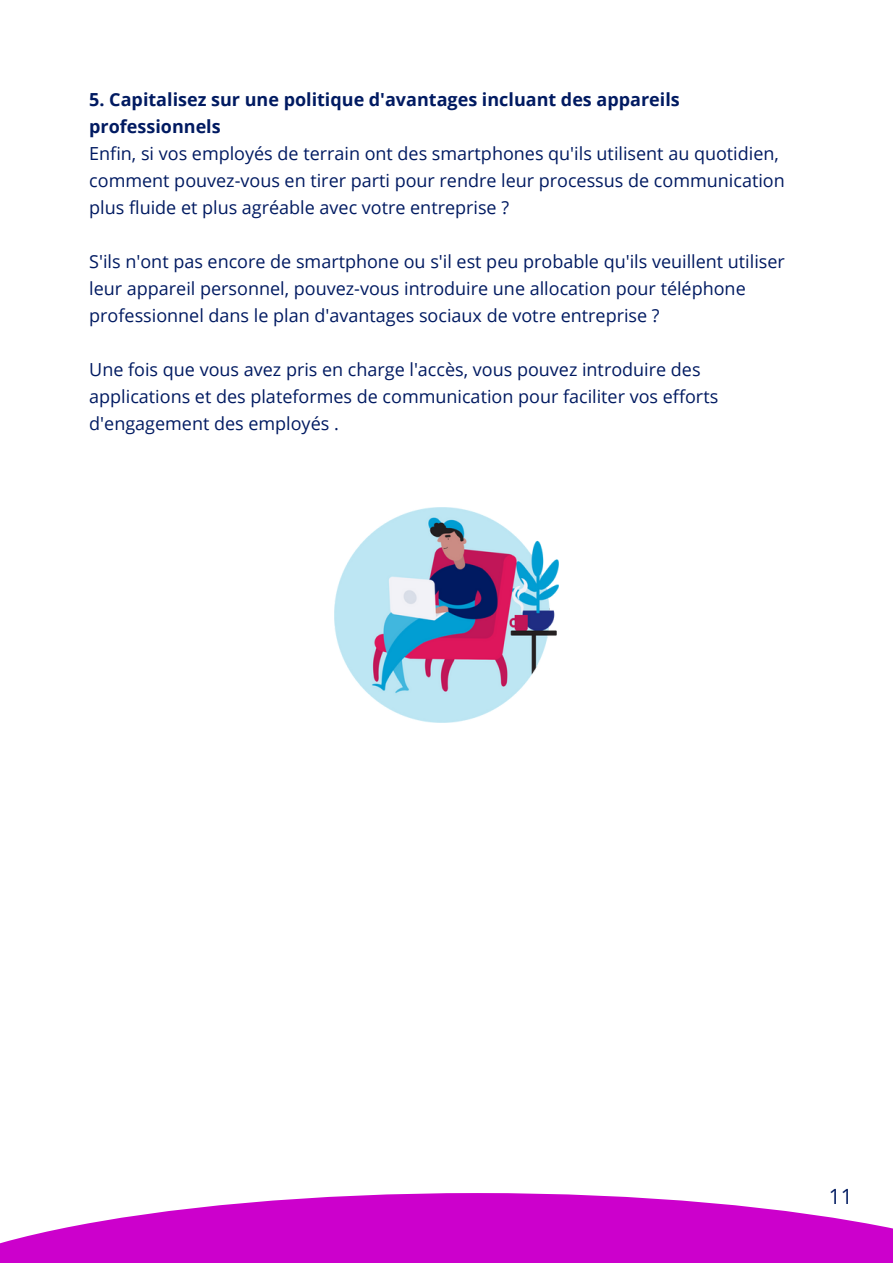
<style>
.page{position:relative;width:893px;height:1264px;background:#fff}
.page>*{position:absolute;margin:0;border:0;box-sizing:border-box;transform-origin:0 0}
.t1{font:21px "Open Sans";color:#001a61}
.t2{font:18px/27px "Open Sans";color:#001a61}
.t3{font:700 18px/27px "Open Sans";color:#001a61}
</style>
<div class="page">
<img style="left:334px;top:508px;width:224px;height:214px">
<svg style="left:0;top:1193px;width:892px;height:69px;fill:#c0c"></svg>
<p class="t3" style="left:89px;top:86px;width:592px">5. Capitalisez sur une politique d'avantages incluant des appareils professionnels</p>
<p class="t2" style="left:89px;top:140px;width:697px">Enfin, si vos employés de terrain ont des smartphones qu'ils utilisent au quotidien, comment pouvez-vous en tirer parti pour rendre leur processus de communication plus fluide et plus agréable avec votre entreprise ?</p>
<p class="t2" style="left:89px;top:248px;width:697px">S'ils n'ont pas encore de smartphone ou s'il est peu probable qu'ils veuillent utiliser leur appareil personnel, pouvez-vous introduire une allocation pour téléphone professionnel dans le plan d'avantages sociaux de votre entreprise ?</p>
<p class="t2" style="left:89px;top:356px;width:630px">Une fois que vous avez pris en charge l'accès, vous pouvez introduire des applications et des plateformes de communication pour faciliter vos efforts d'engagement des employés .</p>
<p class="t1" style="left:828px;top:1181px;width:25px">11</p>
</div>
